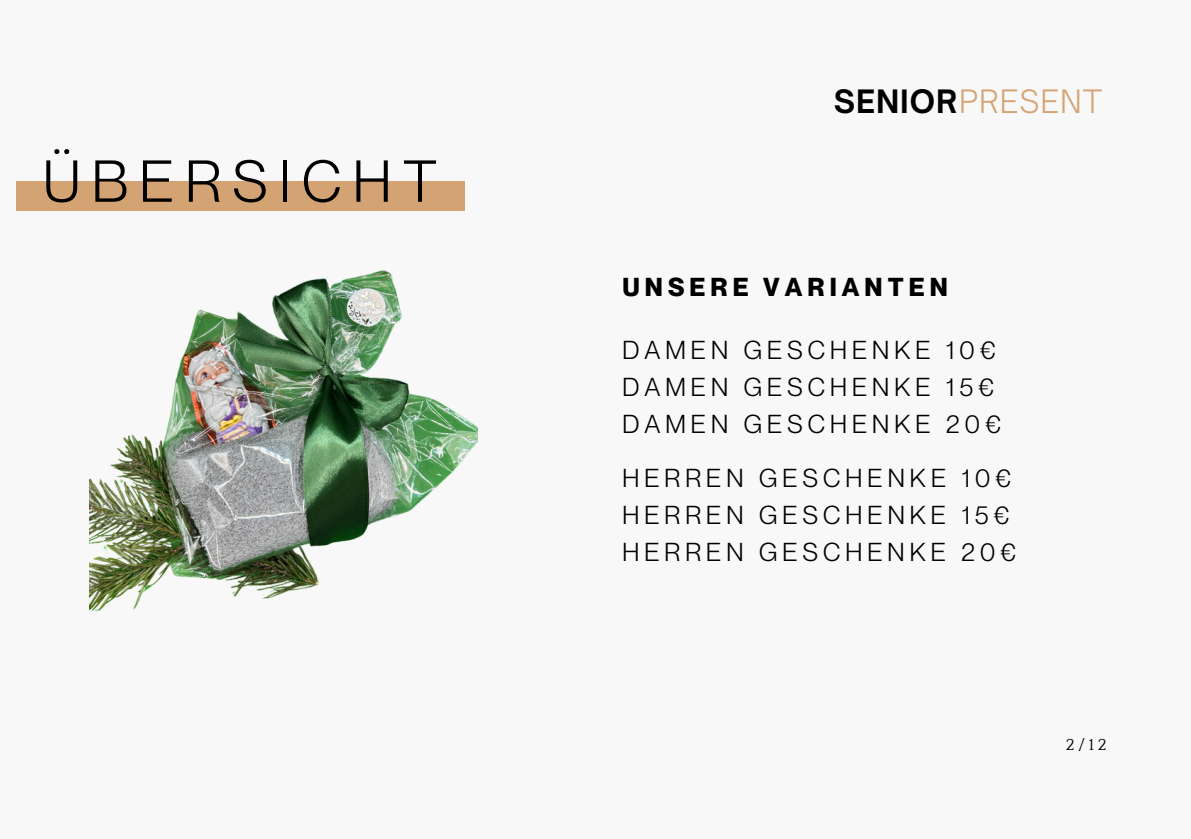
<style>
.page{position:relative;width:1191px;height:839px;background:#fff}
.page>*{position:absolute;margin:0;border:0;box-sizing:border-box;transform-origin:0 0}
.t1{font:57.8px "Neue Montreal";letter-spacing:.2em;color:#000}
.t2{font:300 30.8px "Open Sauce One";letter-spacing:.03em;color:#d4a373}
.t3{font:25.4px "Neue Montreal";letter-spacing:.2em;color:#000}
.t4{font:700 25.4px "Neue Montreal";letter-spacing:.2em;color:#000}
.t5{font:16.6px "Quattrocento";color:#000}
.s1{font-weight:700;color:#000}
</style>
<div class="page">
<div style="left:0;top:0;width:1191px;height:838px;background:#f8f8f8"></div>
<div style="left:16px;top:181px;width:448px;height:30px;background:#d4a373"></div>
<img style="left:89px;top:270px;width:389px;height:342px">
<h3 class="t1" style="left:43px;top:145px;width:395px">ÜBERSICHT</h3>
<h5 class="t2" style="left:834px;top:82px;width:270px"><span class="s1">SENIOR</span>PRESENT</h5>
<h5 class="t4" style="left:622px;top:271px;width:327px">UNSERE VARIANTEN</h5>
<h1 class="t3" style="left:622px;top:334px;width:375px">DAMEN GESCHENKE 10€</h1>
<p class="t3" style="left:622px;top:371px;width:373px">DAMEN GESCHENKE 15€</p>
<h4 class="t3" style="left:622px;top:408px;width:380px">DAMEN GESCHENKE 20€</h4>
<h5 class="t3" style="left:622px;top:463px;width:390px">HERREN GESCHENKE 10€</h5>
<h5 class="t3" style="left:622px;top:499px;width:389px">HERREN GESCHENKE 15€</h5>
<h5 class="t3" style="left:622px;top:536px;width:395px">HERREN GESCHENKE 20€</h5>
<h2 class="t5" style="left:1066px;top:736px;width:42px">2/12</h2>
</div>
